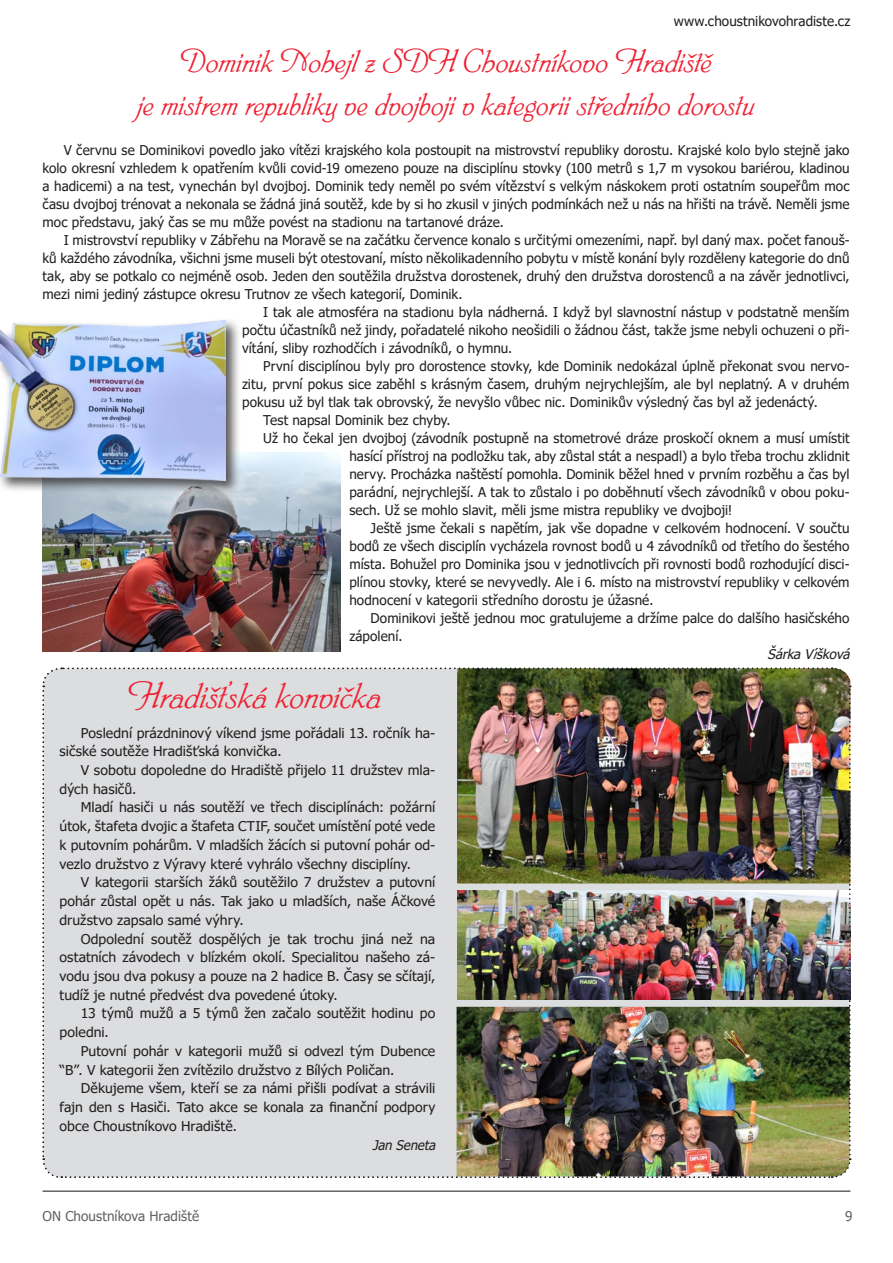
<style>
.page{position:relative;width:893px;height:1263px;background:#fff}
.page>*{position:absolute;margin:0;border:0;box-sizing:border-box;transform-origin:0 0}
.nadpis_blacksword{font:italic 36px "Phyllis CE";letter-spacing:-.01em;color:#ee2132}
.nadpis_blacksword-2{font:italic 31.5px/43.2px "Phyllis CE";letter-spacing:-.005em;color:#ee2132;text-align:center}
.t1{font:13.5px/18px "Tahoma";letter-spacing:.005em;color:#231f20;text-align:justify}
.t2{font:13.5px/18.8px "Tahoma";letter-spacing:.005em;color:#231f20;scale:1.04 1}
.t3{font:13.5px "Tahoma";letter-spacing:.005em;color:#636366}
.t4{font:italic 13.5px "Tahoma Faux";color:#231f20}
.t5{font:italic 13.5px "Tahoma Faux";color:#231f20;scale:.96 1}
</style>
<div class="page">
<hr style="left:43px;top:1190px;width:807px;height:2px;background:#636366">
<img style="left:43px;top:452px;width:298px;height:199px">
<div style="left:0;top:318px;width:241px;height:178px;background:#231f20;opacity:.75"></div>
<img style="left:0;top:321px;width:226px;height:160px">
<img style="left:42px;top:667px;width:809px;height:511px">
<p class="t1" style="left:674px;top:12px;width:178px">www.choustnikovohradiste.cz</p>
<p class="nadpis_blacksword-2" style="left:138px;top:40px;width:618px">Dominik Nohejl z SDH Choustníkovo Hradiště<br>je mistrem republiky ve dvojboji v kategorii středního dorostu</p>
<p class="t1" style="left:43px;top:142px;width:809px;text-indent:21px">V červnu se Dominikovi povedlo jako vítězi krajského kola postoupit na mistrovství republiky dorostu. Krajské kolo bylo stejně jako kolo okresní vzhledem k opatřením kvůli covid-19 omezeno pouze na disciplínu stovky (100 metrů s 1,7 m vysokou bariérou, kladinou a hadicemi) a na test, vynechán byl dvojboj. Dominik tedy neměl po svém vítězství s velkým náskokem proti ostatním soupeřům moc času dvojboj trénovat a nekonala se žádná jiná soutěž, kde by si ho zkusil v jiných podmínkách než u nás na hřišti na trávě. Neměli jsme moc představu, jaký čas se mu může povést na stadionu na tartanové dráze.</p>
<p class="t1" style="left:43px;top:232px;width:809px;text-indent:21px">I mistrovství republiky v Zábřehu na Moravě se na začátku července konalo s určitými omezeními, např. byl daný max. počet fanouš&shy;ků každého závodníka, všichni jsme museli být otestovaní, místo několikadenního pobytu v místě konání byly rozděleny kategorie do dnů tak, aby se potkalo co nejméně osob. Jeden den soutěžila družstva dorostenek, druhý den družstva dorostenců a na závěr jednotlivci, mezi nimi jediný zástupce okresu Trutnov ze všech kategorií, Dominik.</p>
<p class="t1" style="left:242px;top:304px;width:609px;text-indent:21px">I tak ale atmosféra na stadionu byla nádherná. I když byl slavnostní nástup v podstatně menším počtu účastníků než jindy, pořadatelé nikoho neošidili o žádnou část, takže jsme nebyli ochuzeni o při&shy;vítání, sliby rozhodčích i závodníků, o hymnu.</p>
<p class="t1" style="left:242px;top:358px;width:609px;text-indent:21px">První disciplínou byly pro dorostence stovky, kde Dominik nedokázal úplně překonat svou nervo&shy;zitu, první pokus sice zaběhl s krásným časem, druhým nejrychlejším, ale byl neplatný. A v druhém pokusu už byl tlak tak obrovský, že nevyšlo vůbec nic. Dominikův výsledný čas byl až jedenáctý.</p>
<p class="t1" style="left:263px;top:412px;width:189px">Test napsal Dominik bez chyby.</p>
<p class="t1" style="left:349px;top:430px;width:502px;text-indent:-86px">Už ho čekal jen dvojboj (závodník postupně na stometrové dráze proskočí oknem a musí umístit hasící přístroj na podložku tak, aby zůstal stát a nespadl) a bylo třeba trochu zklidnit nervy. Procházka naštěstí pomohla. Dominik běžel hned v prvním rozběhu a čas byl parádní, nejrychlejší. A tak to zůstalo i po doběhnutí všech závodníků v obou poku&shy;sech. Už se mohlo slavit, měli jsme mistra republiky ve dvojboji!</p>
<p class="t1" style="left:349px;top:520px;width:502px;text-indent:21px">Ještě jsme čekali s napětím, jak vše dopadne v celkovém hodnocení. V součtu bodů ze všech disciplín vycházela rovnost bodů u 4 závodníků od třetího do šestého místa. Bohužel pro Dominika jsou v jednotlivcích při rovnosti bodů rozhodující disci&shy;plínou stovky, které se nevyvedly. Ale i 6. místo na mistrovství republiky v celkovém hodnocení v kategorii středního dorostu je úžasné.</p>
<p class="t1" style="left:349px;top:610px;width:502px;text-indent:21px">Dominikovi ještě jednou moc gratulujeme a držíme palce do dalšího hasičského zápolení.</p>
<p class="t4" style="left:767px;top:645px;width:84px">Šárka Víšková</p>
<p class="nadpis_blacksword" style="left:128px;top:673px;width:255px">Hradišťská konvička</p>
<p class="t2" style="left:60px;top:724px;width:363px;text-indent:21px">Poslední prázdninový víkend jsme pořádali 13. ročník ha&shy;sičské soutěže Hradišťská konvička.</p>
<p class="t2" style="left:60px;top:761px;width:363px;text-indent:21px">V sobotu dopoledne do Hradiště přijelo 11 družstev mla&shy;dých hasičů.</p>
<p class="t2" style="left:60px;top:799px;width:363px;text-align:justify;text-indent:21px">Mladí hasiči u nás soutěží ve třech disciplínách: požární útok, štafeta dvojic a štafeta CTIF, součet umístění poté vede k putovním pohárům. V mladších žácích si putovní pohár od&shy;vezlo družstvo z Výravy které vyhrálo všechny disciplíny.</p>
<p class="t2" style="left:60px;top:874px;width:363px;text-align:justify;text-indent:21px">V kategorii starších žáků soutěžilo 7 družstev a putovní pohár zůstal opět u nás. Tak jako u mladších, naše Áčkové družstvo zapsalo samé výhry.</p>
<p class="t2" style="left:60px;top:930px;width:363px;text-align:justify;text-indent:21px">Odpolední soutěž dospělých je tak trochu jiná než na ostatních závodech v blízkém okolí. Specialitou našeho zá&shy;vodu jsou dva pokusy a pouze na 2 hadice B. Časy se sčítají, tudíž je nutné předvést dva povedené útoky.</p>
<p class="t2" style="left:60px;top:1005px;width:363px;text-indent:21px">13 týmů mužů a 5 týmů žen začalo soutěžit hodinu po poledni.</p>
<p class="t2" style="left:60px;top:1042px;width:363px;text-indent:21px">Putovní pohár v kategorii mužů si odvezl tým Dubence “B”. V kategorii žen zvítězilo družstvo z Bílých Poličan.</p>
<p class="t2" style="left:60px;top:1080px;width:363px;text-align:justify;text-indent:21px">Děkujeme všem, kteří se za námi přišli podívat a strávili fajn den s Hasiči. Tato akce se konala za finanční podpory obce Choustníkovo Hradiště.</p>
<p class="t5" style="left:372px;top:1135px;width:67px">Jan Seneta</p>
<p class="t3" style="left:43px;top:1207px;width:158px">ON Choustníkova Hradiště</p>
<p class="t3" style="left:845px;top:1207px;width:9px">9</p>
</div>
